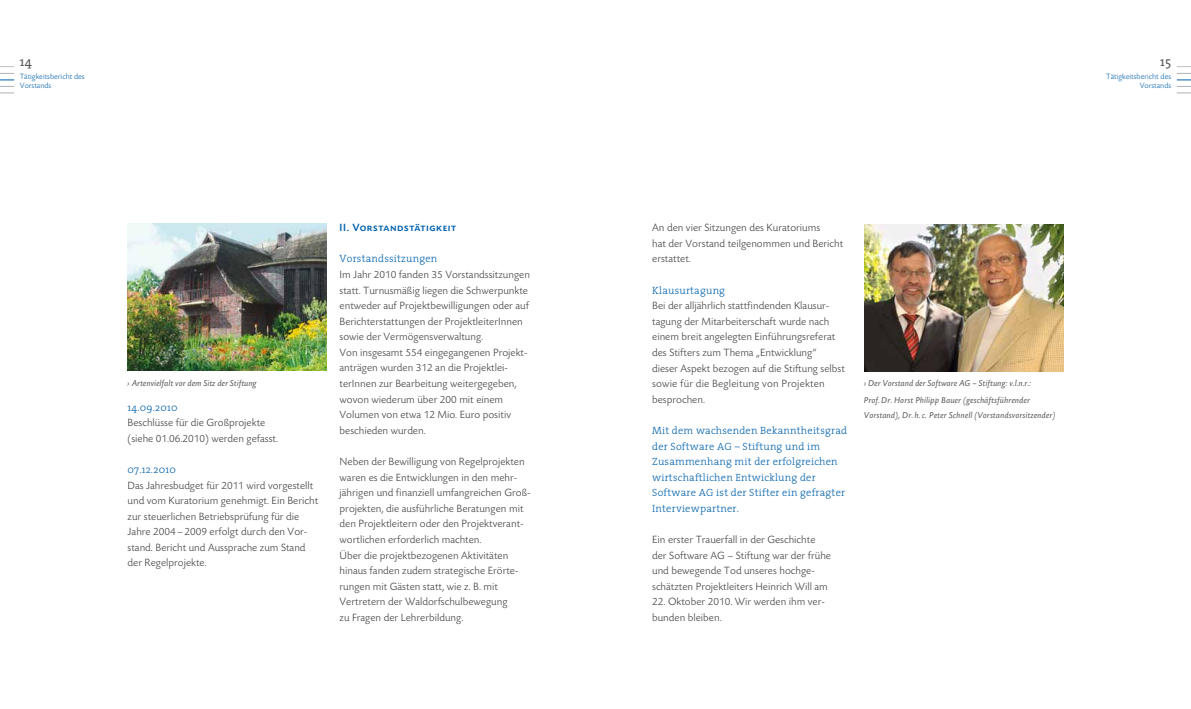
<style>
.page{position:relative;width:1191px;height:709px;background:#fff}
.page>*{position:absolute;margin:0;border:0;box-sizing:border-box;transform-origin:0 0}
.t1{font:13px "The Serif";color:#565656}
.t2{font:300 11px/15.6px "Today SB";color:#3b3b3a}
.t3{font:11px "Today SB Caps Med";letter-spacing:.05em;color:#0061ad}
.t4{font:300 10.5px/15.6px "The Serif";letter-spacing:.02em;color:#0061ad}
.t5{font:italic 9px/16.6px "Today SB";letter-spacing:.01em;color:#565656}
.t6{font:300 8px/9.6px "Today SB";color:#0061ad}
</style>
<div class="page">
<svg style="left:0;top:66px;width:14px;height:1px"></svg>
<svg style="left:1177px;top:66px;width:14px;height:1px"></svg>
<svg style="left:0;top:73px;width:14px;height:7px"></svg>
<svg style="left:0;top:86px;width:14px;height:7px"></svg>
<svg style="left:1176px;top:73px;width:15px;height:7px"></svg>
<svg style="left:1176px;top:86px;width:15px;height:7px"></svg>
<img style="left:864px;top:224px;width:199px;height:147px">
<img style="left:128px;top:223px;width:199px;height:148px">
<p class="t1" style="left:20px;top:51px;width:14px">14</p>
<p class="t1" style="left:1160px;top:51px;width:13px">15</p>
<p class="t6" style="left:20px;top:71px;width:66px">Tätigkeitsbericht des<br>Vorstands</p>
<p class="t6" style="left:1106px;top:71px;width:66px;text-align:right">Tätigkeitsbericht des<br>Vorstands</p>
<p class="t5" style="left:128px;top:375px;width:131px">› Artenvielfalt vor dem Sitz der Stiftung</p>
<p class="t4" style="left:128px;top:399px;width:52px">14.09.2010</p>
<p class="t2" style="left:128px;top:415px;width:152px">Beschlüsse für die Großprojekte (siehe 01.06.2010) werden gefasst.</p>
<p class="t4" style="left:128px;top:461px;width:50px">07.12.2010</p>
<p class="t2" style="left:128px;top:477px;width:192px">Das Jahresbudget für 2011 wird vorgestellt und vom Kuratorium genehmigt. Ein Bericht zur steuerlichen Betriebsprüfung für die Jahre 2004–2009 erfolgt durch den Vor&shy;stand. Bericht und Aussprache zum Stand der Regelprojekte.</p>
<p class="t3" style="left:339px;top:222px;width:118px">II . Vorstandstätigkeit</p>
<p class="t4" style="left:339px;top:251px;width:99px">Vorstandssitzungen</p>
<p class="t2" style="left:339px;top:267px;width:192px">Im Jahr 2010 fanden 35 Vorstandssitzungen statt. Turnusmäßig liegen die Schwerpunkte entweder auf Projektbewilligungen oder auf Berichterstattungen der ProjektleiterInnen sowie der Vermögensverwaltung.<br>Von insgesamt 554 eingegangenen Projekt&shy;anträgen wurden 312 an die Projektlei&shy;terInnen zur Bearbeitung weitergegeben, wovon wiederum über 200 mit einem Volumen von etwa 12 Mio. Euro positiv beschieden wurden.</p>
<p class="t2" style="left:339px;top:454px;width:191px">Neben der Bewilligung von Regelprojekten waren es die Entwicklungen in den mehr&shy;jährigen und finanziell umfangreichen Groß&shy;projekten, die ausführliche Beratungen mit den Projektleitern oder den Projektverant&shy;wortlichen erforderlich machten.<br>Über die projektbezogenen Aktivitäten hinaus fanden zudem strategische Erörte&shy;rungen mit Gästen statt, wie z. B. mit Vertretern der Waldorfschulbewegung<br>zu Fragen der Lehrerbildung.</p>
<p class="t2" style="left:652px;top:220px;width:193px">An den vier Sitzungen des Kuratoriums<br>hat der Vorstand teilgenommen und Bericht erstattet.</p>
<p class="t4" style="left:652px;top:282px;width:74px">Klausurtagung</p>
<p class="t2" style="left:652px;top:298px;width:194px">Bei der alljährlich stattfindenden Klausur&shy;tagung der Mitarbeiterschaft wurde nach einem breit angelegten Einführungsreferat des Stifters zum Thema „Entwicklung“ dieser Aspekt bezogen auf die Stiftung selbst sowie für die Begleitung von Projekten besprochen.</p>
<p class="t4" style="left:652px;top:422px;width:196px">Mit dem wachsenden Bekanntheitsgrad der Software AG – Stiftung und im Zusammenhang mit der erfolgreichen wirtschaftlichen Entwicklung der Software AG ist der Stifter ein gefragter Interviewpartner.</p>
<p class="t2" style="left:652px;top:532px;width:180px">Ein erster Trauerfall in der Geschichte der Software AG – Stiftung war der frühe und bewegende Tod unseres hochge&shy;schätzten Projektleiters Heinrich Will am</p>
<p class="t2" style="left:652px;top:594px;width:173px">22. Oktober 2010. Wir werden ihm ver&shy;bunden bleiben.</p>
<p class="t5" style="left:864px;top:375px;width:169px">› Der Vorstand der Software AG – Stiftung: v.l.n.r.:<br>Prof.Dr. Horst Philipp Bauer (geschäftsführender</p>
<p class="t5" style="left:864px;top:407px;width:193px">Vorstand), Dr. h.c. Peter Schnell (Vorstandsvorsitzender)</p>
</div>
